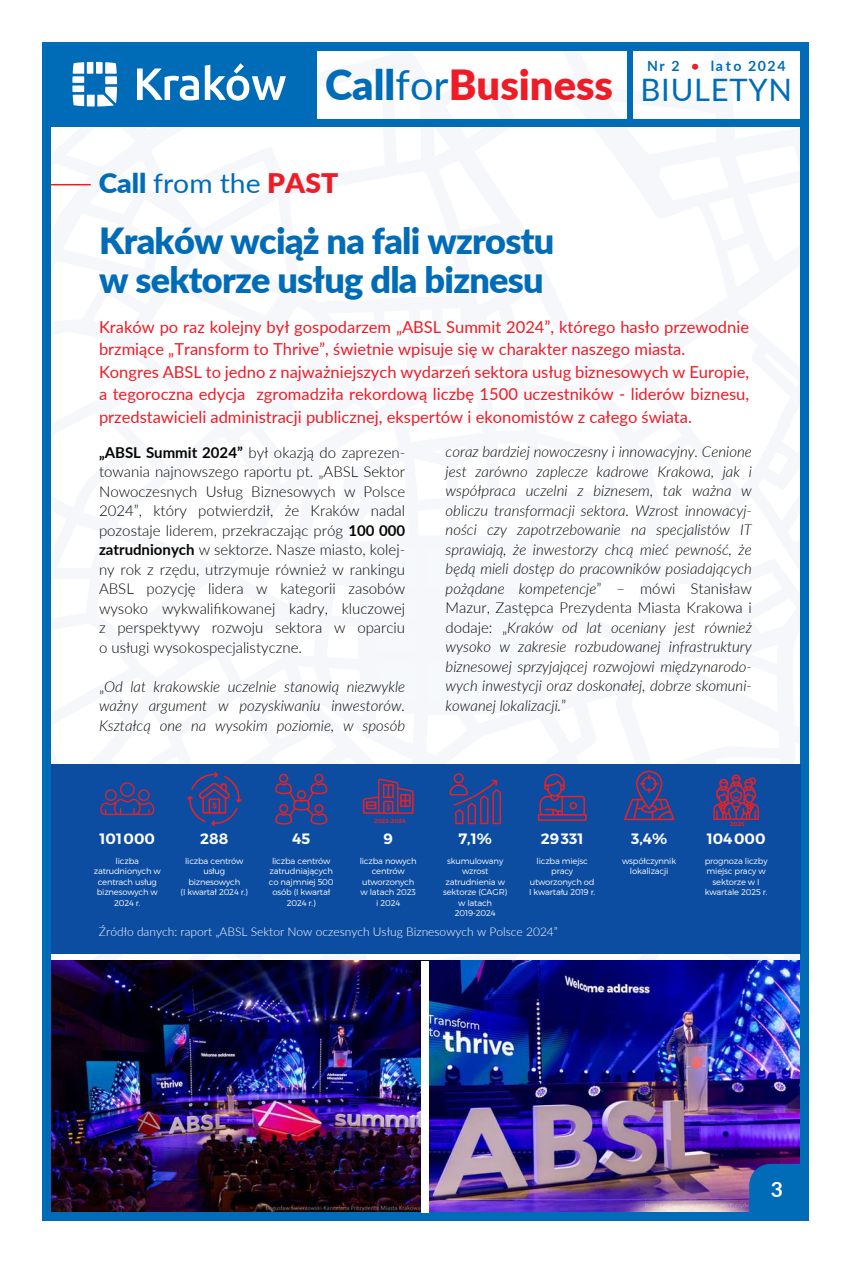
<style>
.page{position:relative;width:851px;height:1263px;background:#fff}
.page>*{position:absolute;margin:0;border:0;box-sizing:border-box;transform-origin:0 0}
.t1{font:900 41.55px "Lato";color:#ee1c27}
.t2{font:900 36px/39px "Lato";letter-spacing:-.02em;color:#006cb7}
.t3{font:27px "Lato";color:#006cb7;scale:1.05 1}
.t4{font:700 21px "Lato";color:#fff}
.t5{font:16.5px/22.5px "Lato";color:#ee1c27}
.t6{font:italic 300 15px/19.5px "Lato";color:#050504;text-align:justify}
.t7{font:300 15px/19.5px "Lato";color:#050504;text-align:justify}
.t8{font:600 15px "Montserrat";color:#fff}
.t9{font:700 14.1px "Lato";letter-spacing:.11em;color:#006cb7}
.t10{font:300 12px "Lato";color:#fff}
.t11{font:300 8.4px/10.5px "Montserrat";letter-spacing:-.02em;color:#fff;text-align:center}
.t12{font:600 5.85px "Montserrat";color:#ee1f23}
.s1{color:#ee1c27}
.s2{color:#006cb7}
.s3{font-weight:400;color:#006cb7}
.s4{font-weight:400;font-size:30.9px;color:#006cb7}
.s5{font-weight:900}
.s6{font-weight:900;color:#ee1c27}
.s7{font-weight:700}
.s8{font-style:normal}
</style>
<div class="page">
<div style="left:42px;top:42px;width:274px;height:84px;background:#006cb7"></div>
<svg style="left:72px;top:62px;width:45px;height:45px"></svg>
<svg style="left:137px;top:63px;width:149px;height:38px"></svg>
<div style="left:42px;top:42px;width:766px;height:9px;background:#006cb7"></div>
<img style="left:51px;top:961px;width:370px;height:251px">
<img style="left:429px;top:961px;width:371px;height:251px">
<div style="left:42px;top:42px;width:9px;height:1179px;background:#006cb7"></div>
<div style="left:800px;top:42px;width:8px;height:1179px;background:#006cb7"></div>
<div style="left:42px;top:1212px;width:766px;height:9px;background:#006cb7"></div>
<hr style="left:51px;top:184px;width:40px;height:1px;background:#ee1c27">
<div style="left:749px;top:1164px;width:51px;height:48px;background:#006cb7"></div>
<div style="left:627px;top:43px;width:5px;height:80px;background:#006cb7"></div>
<div style="left:42px;top:119px;width:764px;height:7px;background:#006cb7"></div>
<div style="left:51px;top:764px;width:749px;height:189px;background:#0d4da1"></div>
<svg style="left:100px;top:782px;width:54px;height:33px"></svg>
<svg style="left:187px;top:772px;width:54px;height:54px"></svg>
<svg style="left:275px;top:774px;width:52px;height:51px"></svg>
<svg style="left:363px;top:778px;width:50px;height:36px"></svg>
<svg style="left:449px;top:773px;width:52px;height:51px"></svg>
<svg style="left:537px;top:774px;width:49px;height:47px"></svg>
<svg style="left:624px;top:770px;width:50px;height:50px"></svg>
<svg style="left:713px;top:774px;width:45px;height:46px"></svg>
<p class="t9" style="left:647px;top:55px;width:140px">Nr 2 <span class="s1">•</span> lato 2024</p>
<h1 class="t1" style="left:325px;top:54px;width:468px"><span class="s2">Call</span><span class="s3">for</span>Business <span class="s4">BIULETYN</span></h1>
<h3 class="t3" style="left:99px;top:164px;width:229px"><span class="s5">Call</span> from the <span class="s6">PAST</span></h3>
<h2 class="t2" style="left:99px;top:220px;width:457px">Kraków wciąż na fali wzrostu w sektorze usług dla biznesu</h2>
<p class="t5" style="left:99px;top:315px;width:651px">Kraków po raz kolejny był gospodarzem „ABSL Summit 2024”, którego hasło przewodnie brzmiące „Transform to Thrive”, świetnie wpisuje się w charakter naszego miasta.<br>Kongres ABSL to jedno z najważniejszych wydarzeń sektora usług biznesowych w Europie, a tegoroczna edycja zgromadziła rekordową liczbę 1500 uczestników - liderów biznesu, przedstawicieli administracji publicznej, ekspertów i ekonomistów z całego świata.</p>
<p class="t7" style="left:99px;top:442px;width:308px"><span class="s7">„ABSL Summit 2024”</span> był okazją do zaprezen&shy;towania najnowszego raportu pt. „ABSL Sektor Nowoczesnych Usług Biznesowych w Polsce 2024”, który potwierdził, że Kraków nadal pozostaje liderem, przekraczając próg <span class="s7">100 000 zatrudnionych</span> w sektorze. Nasze miasto, kolej&shy;ny rok z rzędu, utrzymuje również w rankingu ABSL pozycję lidera w kategorii zasobów wysoko wykwalifikowanej kadry, kluczowej z perspektywy rozwoju sektora w oparciu o usługi wysokospecjalistyczne.</p>
<p class="t6" style="left:99px;top:676px;width:308px"><span class="s8">„</span>Od lat krakowskie uczelnie stanowią niezwykle ważny argument w pozyskiwaniu inwestorów.<br>Kształcą one na wysokim poziomie, w sposób</p>
<p class="t6" style="left:445px;top:442px;width:308px">coraz bardziej nowoczesny i innowacyjny. Cenione jest zarówno zaplecze kadrowe Krakowa, jak i współpraca uczelni z biznesem, tak ważna w obliczu transformacji sektora. Wzrost innowacyj&shy;ności czy zapotrzebowanie na specjalistów IT sprawiają, że inwestorzy chcą mieć pewność, że będą mieli dostęp do pracowników posiadających pożądane kompetencje<span class="s8">” – mówi Stanisław Mazur, Zastępca Prezydenta Miasta Krakowa i dodaje: „</span>Kraków od lat oceniany jest również wysoko w zakresie rozbudowanej infrastruktury biznesowej sprzyjającej rozwojowi międzynarodo&shy;wych inwestycji oraz doskonałej, dobrze skomuni&shy;kowanej lokalizacji.<span class="s8">”</span></p>
<p class="t8" style="left:99px;top:829px;width:57px">101000</p>
<p class="t11" style="left:94px;top:855px;width:68px">liczba zatrudnionych w centrach usług biznesowych w<br>2024 r.</p>
<p class="t8" style="left:200px;top:829px;width:30px">288</p>
<p class="t11" style="left:181px;top:855px;width:69px">liczba centrów usług biznesowych<br>(I kwartał 2024 r.)</p>
<p class="t8" style="left:292px;top:829px;width:20px">45</p>
<p class="t11" style="left:269px;top:855px;width:66px">liczba centrów zatrudniających co najmniej 500 osób (I kwartał<br>2024 r.)</p>
<p class="t12" style="left:374px;top:818px;width:33px">2023-2024</p>
<p class="t8" style="left:383px;top:829px;width:11px">9</p>
<p class="t11" style="left:359px;top:855px;width:58px">liczba nowych centrów utworzonych w latach 2023 i 2024</p>
<p class="t8" style="left:458px;top:829px;width:35px">7,1%</p>
<p class="t11" style="left:443px;top:855px;width:65px">skumulowany wzrost zatrudnienia w sektorze (CAGR) w latach<br>2019-2024</p>
<p class="t8" style="left:541px;top:829px;width:44px">29331</p>
<p class="t11" style="left:529px;top:855px;width:68px">liczba miejsc pracy utworzonych od<br>I kwartału 2019 r.</p>
<p class="t10" style="left:99px;top:924px;width:460px">Źródło danych: raport „ABSL Sektor Now oczesnych Usług Biznesowych w Polsce 2024”</p>
<p class="t8" style="left:631px;top:829px;width:38px">3,4%</p>
<p class="t11" style="left:622px;top:855px;width:55px">współczynnik lokalizacji</p>
<p class="t12" style="left:730px;top:821px;width:16px">2025</p>
<p class="t8" style="left:706px;top:829px;width:60px">104000</p>
<p class="t11" style="left:704px;top:855px;width:64px">prognoza liczby miejsc pracy w sektorze w I kwartale 2025 r.</p>
<h3 class="t4" style="left:770px;top:1174px;width:14px">3</h3>
</div>
